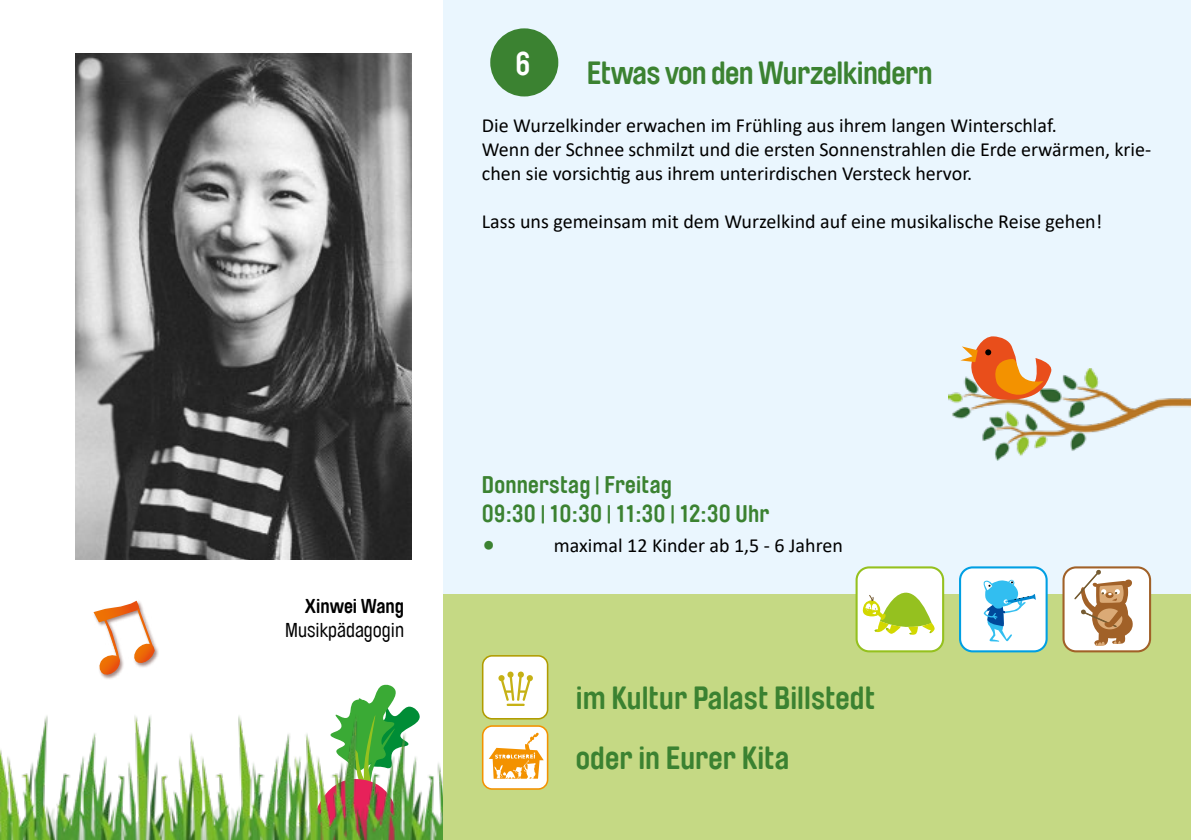
<style>
.page{position:relative;width:1191px;height:840px;background:#fff}
.page>*{position:absolute;margin:0;border:0;box-sizing:border-box;transform-origin:0 0}
.t1{font:700 32px/60px "Brauer Neue";color:#3b8231}
.t2{font:700 32px "Brauer Neue";letter-spacing:-.02em;color:#3b8231}
.t3{font:700 32px "Brauer Neue";color:#fff}
.t4{font:700 24px/29.6px "Brauer Neue";letter-spacing:.01em;color:#3b8231}
.t5{font:20px/24px "Calibri";color:#000}
.t6{font:20px "Brauer Neue";color:#000}
.t7{font:700 20px "Brauer Neue";color:#000}
.s1{font-size:28px;color:#3b8231}
</style>
<div class="page">
<div style="left:420px;top:0;width:771px;height:641px;background:#eaf6fe"></div>
<div style="left:420px;top:593px;width:771px;height:246px;background:#c5d984"></div>
<div style="left:0;top:0;width:442px;height:839px;background:#fff"></div>
<svg style="left:349px;top:684px;width:70px;height:30px"></svg>
<div style="left:490px;top:28px;width:68px;height:68px;background:#3b8231;border-radius:50%"></div>
<div style="left:483px;top:725px;width:64px;height:63px;background:#fff;border-radius:9px"></div>
<div style="left:482px;top:724px;width:66px;height:65px;border:2px solid #f39200;border-radius:9px"></div>
<svg style="left:488px;top:731px;width:58px;height:48px"></svg>
<div style="left:483px;top:655px;width:64px;height:63px;background:#fff;border-radius:9px"></div>
<div style="left:482px;top:654px;width:66px;height:65px;border:2px solid #b19c00;border-radius:9px"></div>
<svg style="left:498px;top:671px;width:35px;height:34px"></svg>
<img style="left:75px;top:53px;width:336px;height:506px">
<div style="left:960px;top:567px;width:86px;height:84px;background:#fff;border-radius:13px"></div>
<div style="left:959px;top:566px;width:88px;height:86px;border:2px solid #009fe3;border-radius:13px"></div>
<div style="left:856px;top:567px;width:87px;height:84px;background:#fff;border-radius:13px"></div>
<div style="left:855px;top:566px;width:89px;height:86px;border:2px solid #95c11f;border-radius:13px"></div>
<div style="left:1063px;top:567px;width:87px;height:84px;background:#fff;border-radius:13px"></div>
<div style="left:1062px;top:566px;width:89px;height:86px;border:2px solid #a16128;border-radius:13px"></div>
<svg style="left:983px;top:579px;width:52px;height:62px"></svg>
<svg style="left:863px;top:592px;width:71px;height:42px"></svg>
<svg style="left:1074px;top:569px;width:59px;height:76px"></svg>
<svg style="left:93px;top:600px;width:66px;height:78px"></svg>
<img style="left:0;top:714px;width:442px;height:125px">
<img style="left:948px;top:368px;width:243px;height:92px">
<svg style="left:960px;top:336px;width:94px;height:65px"></svg>
<h1 class="t3" style="left:515px;top:46px;width:16px">6</h1>
<h1 class="t2" style="left:586px;top:55px;width:347px">Etwas von den Wurzelkindern</h1>
<p class="t5" style="left:482px;top:113px;width:670px">Die Wurzelkinder erwachen im Frühling aus ihrem langen Winterschlaf.<br>Wenn der Schnee schmilzt und die ersten Sonnenstrahlen die Erde erwärmen, krie&shy;chen sie vorsichtig aus ihrem unterirdischen Versteck hervor.</p>
<p class="t5" style="left:482px;top:209px;width:622px">Lass uns gemeinsam mit dem Wurzelkind auf eine musikalische Reise gehen!</p>
<p class="t7" style="left:305px;top:594px;width:101px">Xinwei Wang</p>
<p class="t6" style="left:285px;top:618px;width:120px">Musikpädagogin</p>
<p class="t4" style="left:482px;top:469px;width:289px">Donnerstag | Freitag<br>09:30 | 10:30 | 11:30 | 12:30 Uhr</p>
<p class="t5" style="left:482px;top:532px;width:362px"><span class="s1">•</span> maximal 12 Kinder ab 1,5 - 6 Jahren</p>
<h1 class="t1" style="left:576px;top:667px;width:301px">im Kultur Palast Billstedt oder in Eurer Kita</h1>
</div>
